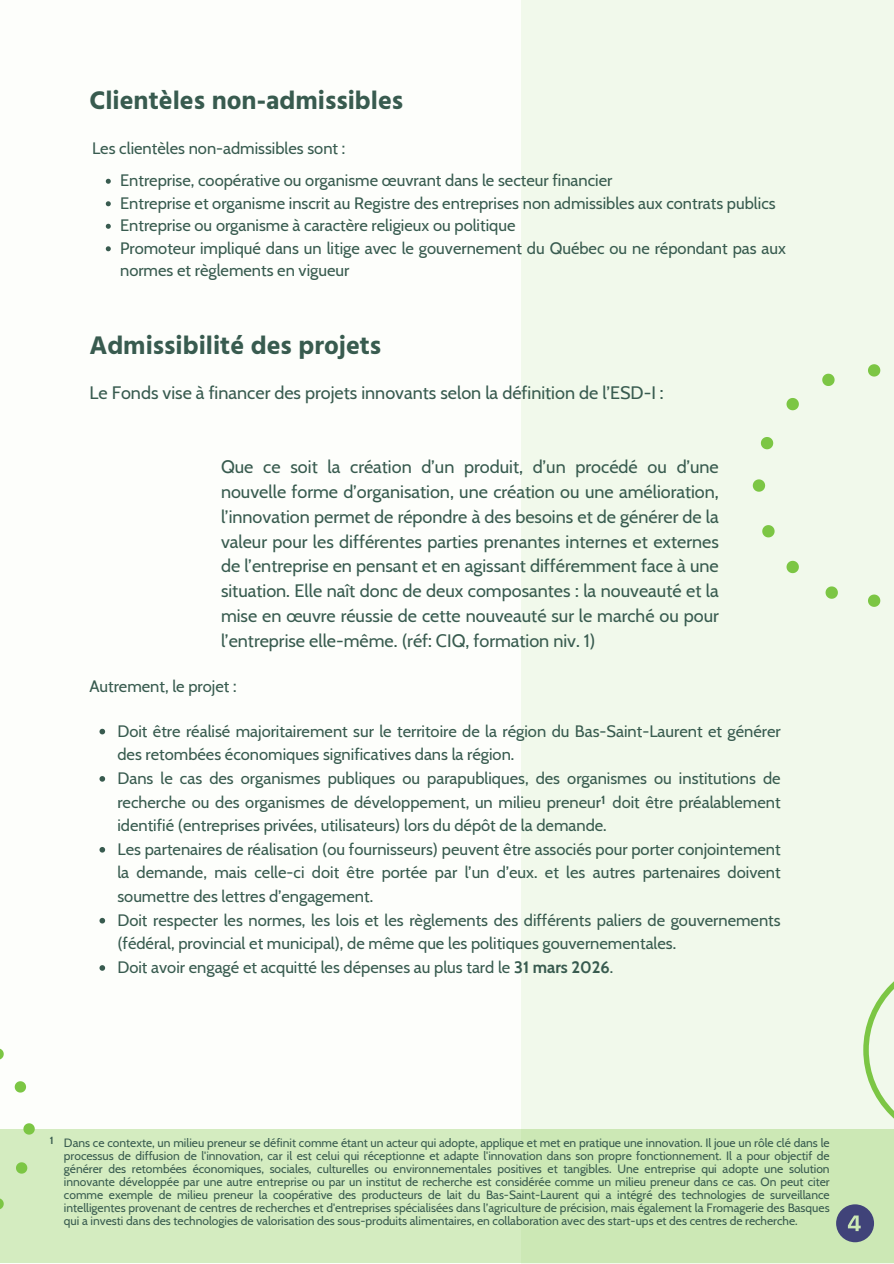
<style>
.page{position:relative;width:894px;height:1264px;background:#fff}
.page>*{position:absolute;margin:0;border:0;box-sizing:border-box;transform-origin:0 0}
.t1{font:700 26.1px "Hind Jalandhar";color:#385b4f}
.t2{font:18px/24.8px "Cabin";color:#385b4f;text-align:justify}
.t3{font:16.5px/23.7px "Cabin";color:#385b4f}
.t4{font:12px/13px "Cabin";color:#385b4f;text-align:justify}
.t5{font:700 11.85px "Cabin";color:#385b4f}
.t6{font:700 10.35px "Cabin";color:#385b4f}
.s1{font-weight:700}
</style>
<div class="page">
<div style="left:0;top:0;width:893px;height:1263px;background:#fdfefb"></div>
<div style="left:0;top:1128px;width:893px;height:134px;background:#d4ecc0"></div>
<svg style="left:521px;top:0;width:372px;height:1263px;fill:#f1f9eb"></svg>
<svg style="left:863px;top:957px;width:30px;height:184px;fill:#f1f9eb"></svg>
<svg style="left:0;top:1048px;width:34px;height:161px"></svg>
<div style="left:752px;top:364px;width:141px;height:243px;background:#f1f9eb"></div>
<svg style="left:106px;top:179px;width:5px;height:5px"></svg>
<svg style="left:106px;top:201px;width:5px;height:5px"></svg>
<svg style="left:106px;top:224px;width:5px;height:5px"></svg>
<svg style="left:106px;top:246px;width:5px;height:5px"></svg>
<svg style="left:99px;top:728px;width:6px;height:6px"></svg>
<svg style="left:99px;top:776px;width:6px;height:5px"></svg>
<svg style="left:99px;top:847px;width:6px;height:5px"></svg>
<svg style="left:99px;top:917px;width:6px;height:6px"></svg>
<svg style="left:99px;top:965px;width:6px;height:5px"></svg>
<svg style="left:835px;top:1204px;width:38px;height:38px"></svg>
<p class="t1" style="left:89px;top:85px;width:315px">Clientèles non-admissibles</p>
<p class="t3" style="left:92px;top:136px;width:255px">Les clientèles non-admissibles sont :</p>
<p class="t3" style="left:120px;top:168px;width:493px">Entreprise, coopérative ou organisme œuvrant dans le secteur financier</p>
<h1 class="t3" style="left:120px;top:191px;width:657px">Entreprise et organisme inscrit au Registre des entreprises non admissibles aux contrats publics</h1>
<h2 class="t3" style="left:120px;top:213px;width:397px">Entreprise ou organisme à caractère religieux ou politique</h2>
<p class="t3" style="left:120px;top:237px;width:667px;line-height:22.5px">Promoteur impliqué dans un litige avec le gouvernement du Québec ou ne répondant pas aux normes et règlements en vigueur</p>
<p class="t1" style="left:89px;top:329px;width:293px">Admissibilité des projets</p>
<p class="t2" style="left:89px;top:380px;width:575px">Le Fonds vise à financer des projets innovants selon la définition de l’ESD-I :</p>
<p class="t2" style="left:221px;top:454px;width:499px">Que ce soit la création d’un produit, d’un procédé ou d’une nouvelle forme d’organisation, une création ou une amélioration, l’innovation permet de répondre à des besoins et de générer de la valeur pour les différentes parties prenantes internes et externes de l’entreprise en pensant et en agissant différemment face à une situation. Elle naît donc de deux composantes : la nouveauté et la mise en œuvre réussie de cette nouveauté sur le marché ou pour l’entreprise elle-même. (réf: CIQ, formation niv. 1)</p>
<h1 class="t3" style="left:89px;top:674px;width:149px">Autrement, le projet :</h1>
<h2 class="t3" style="left:117px;top:719px;width:664px">Doit être réalisé majoritairement sur le territoire de la région du Bas-Saint-Laurent et générer des retombées économiques significatives dans la région.</h2>
<h2 class="t3" style="left:117px;top:766px;width:664px;text-align:justify">Dans le cas des organismes publiques ou parapubliques, des organismes ou institutions de recherche ou des organismes de développement, un milieu preneur doit être préalablement identifié (entreprises privées, utilisateurs) lors du dépôt de la demande.</h2>
<h2 class="t3" style="left:117px;top:837px;width:664px;text-align:justify">Les partenaires de réalisation (ou fournisseurs) peuvent être associés pour porter conjointement la demande, mais celle-ci doit être portée par l’un d’eux. et les autres partenaires doivent soumettre des lettres d’engagement.</h2>
<p class="t3" style="left:117px;top:908px;width:664px">Doit respecter les normes, les lois et les règlements des différents paliers de gouvernements (fédéral, provincial et municipal), de même que les politiques gouvernementales.</p>
<p class="t3" style="left:117px;top:955px;width:497px">Doit avoir engagé et acquitté les dépenses au plus tard le <span class="s1">31 mars 2026</span>.</p>
<p class="t5" style="left:601px;top:793px;width:6px">1</p>
<p class="t6" style="left:50px;top:1134px;width:5px">1</p>
<p class="t4" style="left:64px;top:1135px;width:767px">Dans ce contexte, un milieu preneur se définit comme étant un acteur qui adopte, applique et met en pratique une innovation. Il joue un rôle clé dans le processus de diffusion de l'innovation, car il est celui qui réceptionne et adapte l'innovation dans son propre fonctionnement. Il a pour objectif de générer des retombées économiques, sociales, culturelles ou environnementales positives et tangibles. Une entreprise qui adopte une solution innovante développée par une autre entreprise ou par un institut de recherche est considérée comme un milieu preneur dans ce cas. On peut citer comme exemple de milieu preneur la coopérative des producteurs de lait du Bas-Saint-Laurent qui a intégré des technologies de surveillance intelligentes provenant de centres de recherches et d'entreprises spécialisées dans l’agriculture de précision, mais également la Fromagerie des Basques qui a investi dans des technologies de valorisation des sous-produits alimentaires, en collaboration avec des start-ups et des centres de recherche.</p>
</div>
